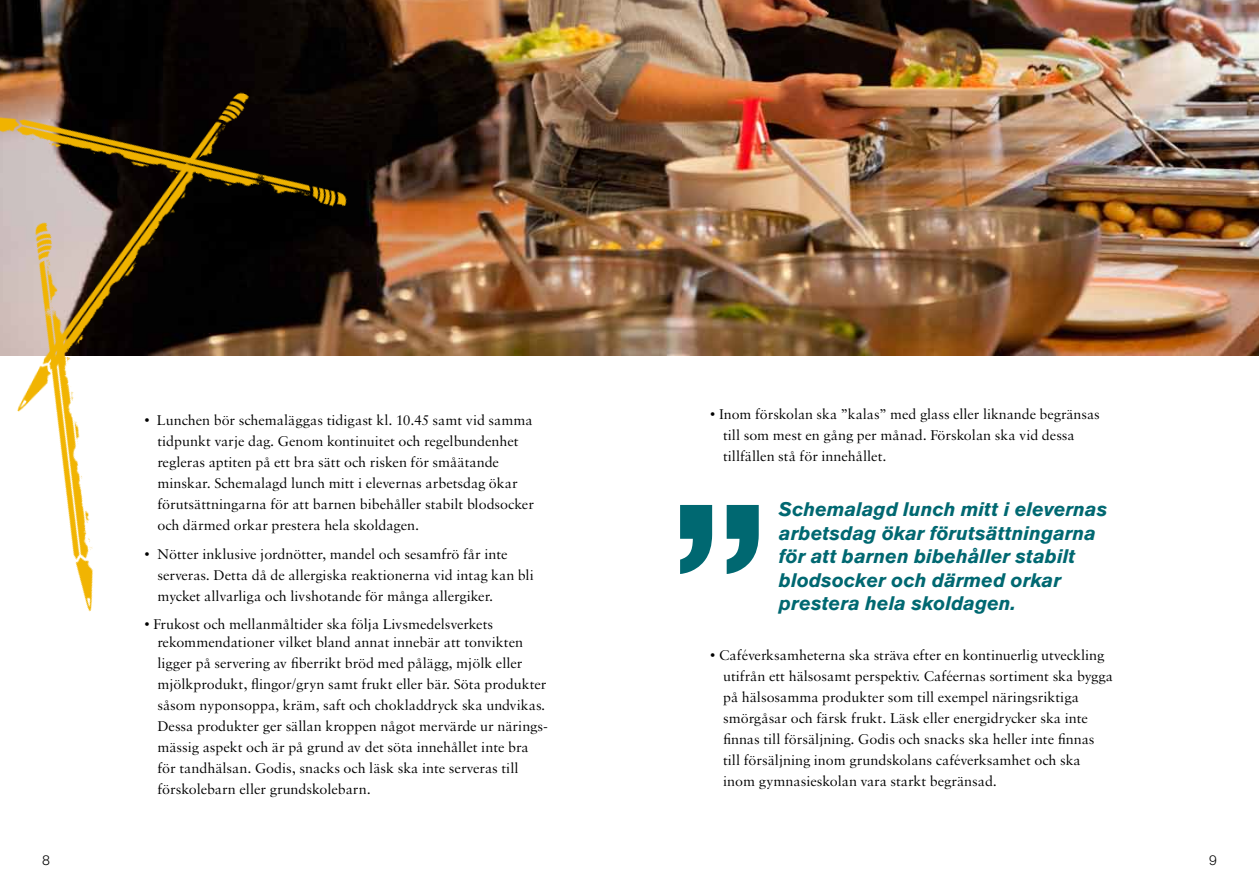
<style>
.page{position:relative;width:1259px;height:893px;background:#fff}
.page>*{position:absolute;margin:0;border:0;box-sizing:border-box;transform-origin:0 0}
.t1{font:700 202.5px "Akzidenz Grotesk BE";color:#006871}
.t2{font:italic 700 19.5px/23.4px "Akzidenz Grotesk BE";color:#006871}
.t3{font:15px/21px "Sabon";color:#000}
.t4{font:300 13.5px "Akzidenz Grotesk BE";color:#000}
</style>
<div class="page">
<img style="left:315px;top:0;width:944px;height:355px">
<img style="left:0;top:0;width:366px;height:321px">
<img style="left:0;top:158px;width:315px;height:454px">
<p class="t3" style="left:157px;top:410px;width:378px;text-indent:-13px">• Lunchen bör schemaläggas tidigast kl. 10.45 samt vid samma tidpunkt varje dag. Genom kontinuitet och regelbundenhet regleras aptiten på ett bra sätt och risken för småätande minskar. Schemalagd lunch mitt i elevernas arbetsdag ökar förutsättningarna för att barnen bibehåller stabilt blodsocker och därmed orkar prestera hela skoldagen.</p>
<p class="t3" style="left:157px;top:543px;width:378px;text-indent:-13px">• Nötter inklusive jordnötter, mandel och sesamfrö får inte serveras. Detta då de allergiska reaktionerna vid intag kan bli mycket allvarliga och livshotande för många allergiker.</p>
<p class="t3" style="left:157px;top:615px;width:367px;line-height:18px;text-indent:-13px">• Frukost och mellanmåltider ska följa Livsmedelsverkets rekommendationer vilket bland annat innebär att tonvikten</p>
<p class="t3" style="left:157px;top:653px;width:392px">ligger på servering av fiberrikt bröd med pålägg, mjölk eller mjölkprodukt, flingor/gryn samt frukt eller bär. Söta produkter såsom nyponsoppa, kräm, saft och chokladdryck ska undvikas.<br>Dessa produkter ger sällan kroppen något mervärde ur närings&shy;mässig aspekt och är på grund av det söta innehållet inte bra för tandhälsan. Godis, snacks och läsk ska inte serveras till förskolebarn eller grundskolebarn.</p>
<p class="t3" style="left:723px;top:403px;width:378px;text-indent:-13px">• Inom förskolan ska ”kalas” med glass eller liknande begränsas till som mest en gång per månad. Förskolan ska vid dessa tillfällen stå för innehållet.</p>
<h1 class="t1" style="left:671px;top:460px;width:98px">”</h1>
<h2 class="t2" style="left:779px;top:498px;width:330px">Schemalagd lunch mitt i elevernas arbetsdag ökar förutsättningarna för att barnen bibehåller stabilt blodsocker och därmed orkar</h2>
<h2 class="t2" style="left:779px;top:591px;width:238px">prestera hela skoldagen.</h2>
<p class="t3" style="left:723px;top:645px;width:391px;text-indent:-13px">• Caféverksamheterna ska sträva efter en kontinuerlig utveckling utifrån ett hälsosamt perspektiv. Caféernas sortiment ska bygga på hälsosamma produkter som till exempel näringsriktiga smörgåsar och färsk frukt. Läsk eller energidrycker ska inte finnas till försäljning. Godis och snacks ska heller inte finnas till försäljning inom grundskolans caféverksamhet och ska inom gymnasieskolan vara starkt begränsad.</p>
<p class="t4" style="left:42px;top:852px;width:9px">8</p>
<p class="t4" style="left:1209px;top:852px;width:9px">9</p>
</div>
